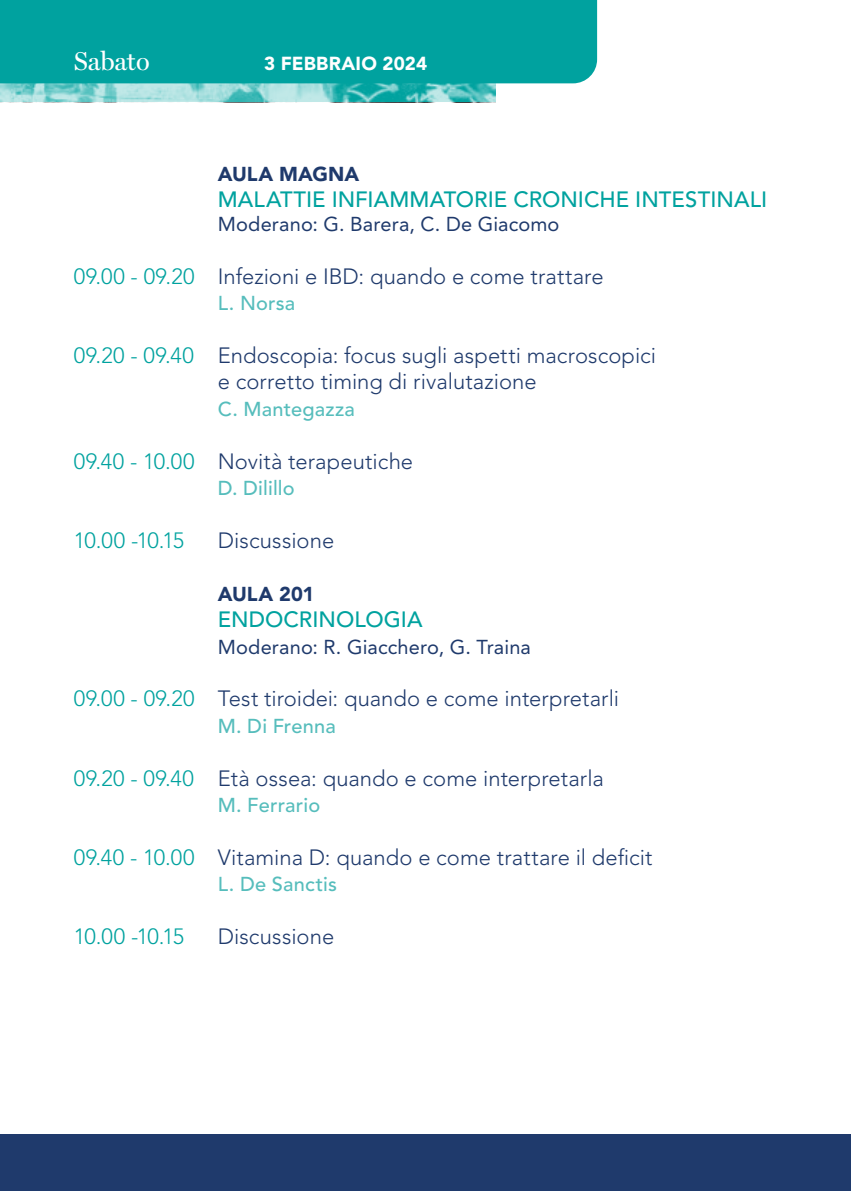
<style>
.page{position:relative;width:851px;height:1191px;background:#fff}
.page>*{position:absolute;margin:0;border:0;box-sizing:border-box;transform-origin:0 0}
.t1{font:26px "Miller Display";letter-spacing:-.005em;color:#fff}
.t2{font:300 22px/26.4px "Avenir LT Std";letter-spacing:.005em;color:#1f3a6c}
.t3{font:500 22px "Avenir LT Std";color:#00a29f}
.t4{font:300 22px "Avenir LT Std";letter-spacing:-.03em;color:#00a29f}
.t5{font:500 20px "Avenir LT Std";letter-spacing:.01em;color:#56bdbc}
.t6{font:20px "Avenir LT Std";letter-spacing:.005em;color:#1f3a6c}
.t7{font:900 20px "Avenir LT Std";letter-spacing:.005em;color:#1f3a6c}
.t8{font:900 18.8px "Avenir LT Std";letter-spacing:.01em;color:#fff}
.s1{color:#00a29f}
</style>
<div class="page">
<img style="left:0;top:83px;width:495px;height:19px">
<div style="left:0;top:0;width:597px;height:83px;background:#00a29f"></div>
<div style="left:0;top:1134px;width:850px;height:57px;background:#1f3a6c"></div>
<p class="t1" style="left:74px;top:46px;width:77px">Sabato</p>
<p class="t8" style="left:264px;top:52px;width:165px">3 FEBBRAIO 2024</p>
<p class="t7" style="left:218px;top:161px;width:143px">AULA MAGNA</p>
<p class="t3" style="left:218px;top:187px;width:551px">MALATTIE INFIAMMATORIE CRONICHE INTESTINALI</p>
<p class="t6" style="left:218px;top:212px;width:343px">Moderano: G. Barera, C. De Giacomo</p>
<p class="t2" style="left:74px;top:263px;width:531px"><span class="s1">09.00 - 09.20</span> Infezioni e IBD: quando e come trattare</p>
<p class="t5" style="left:218px;top:292px;width:79px">L. Norsa</p>
<p class="t2" style="left:218px;top:342px;width:440px;text-indent:-144px"><span class="s1">09.20 - 09.40</span> Endoscopia: focus sugli aspetti macroscopici e corretto timing di rivalutazione</p>
<p class="t5" style="left:218px;top:397px;width:139px">C. Mantegazza</p>
<p class="t2" style="left:74px;top:448px;width:341px"><span class="s1">09.40 - 10.00</span> Novità terapeutiche</p>
<p class="t5" style="left:218px;top:476px;width:78px">D. Dilillo</p>
<p class="t4" style="left:74px;top:527px;width:112px">10.00 -10.15</p>
<p class="t2" style="left:218px;top:527px;width:118px">Discussione</p>
<p class="t7" style="left:218px;top:581px;width:98px">AULA 201</p>
<p class="t3" style="left:218px;top:607px;width:206px">ENDOCRINOLOGIA</p>
<p class="t6" style="left:218px;top:635px;width:314px">Moderano: R. Giacchero, G. Traina</p>
<p class="t2" style="left:74px;top:685px;width:546px"><span class="s1">09.00 - 09.20</span> Test tiroidei: quando e come interpretarli</p>
<p class="t5" style="left:218px;top:714px;width:119px">M. Di Frenna</p>
<p class="t2" style="left:74px;top:765px;width:531px"><span class="s1">09.20 - 09.40</span> Età ossea: quando e come interpretarla</p>
<p class="t5" style="left:218px;top:793px;width:104px">M. Ferrario</p>
<p class="t2" style="left:74px;top:844px;width:580px"><span class="s1">09.40 - 10.00</span> Vitamina D: quando e come trattare il deficit</p>
<p class="t5" style="left:218px;top:872px;width:120px">L. De Sanctis</p>
<p class="t4" style="left:74px;top:923px;width:112px">10.00 -10.15</p>
<p class="t2" style="left:218px;top:923px;width:118px">Discussione</p>
</div>
